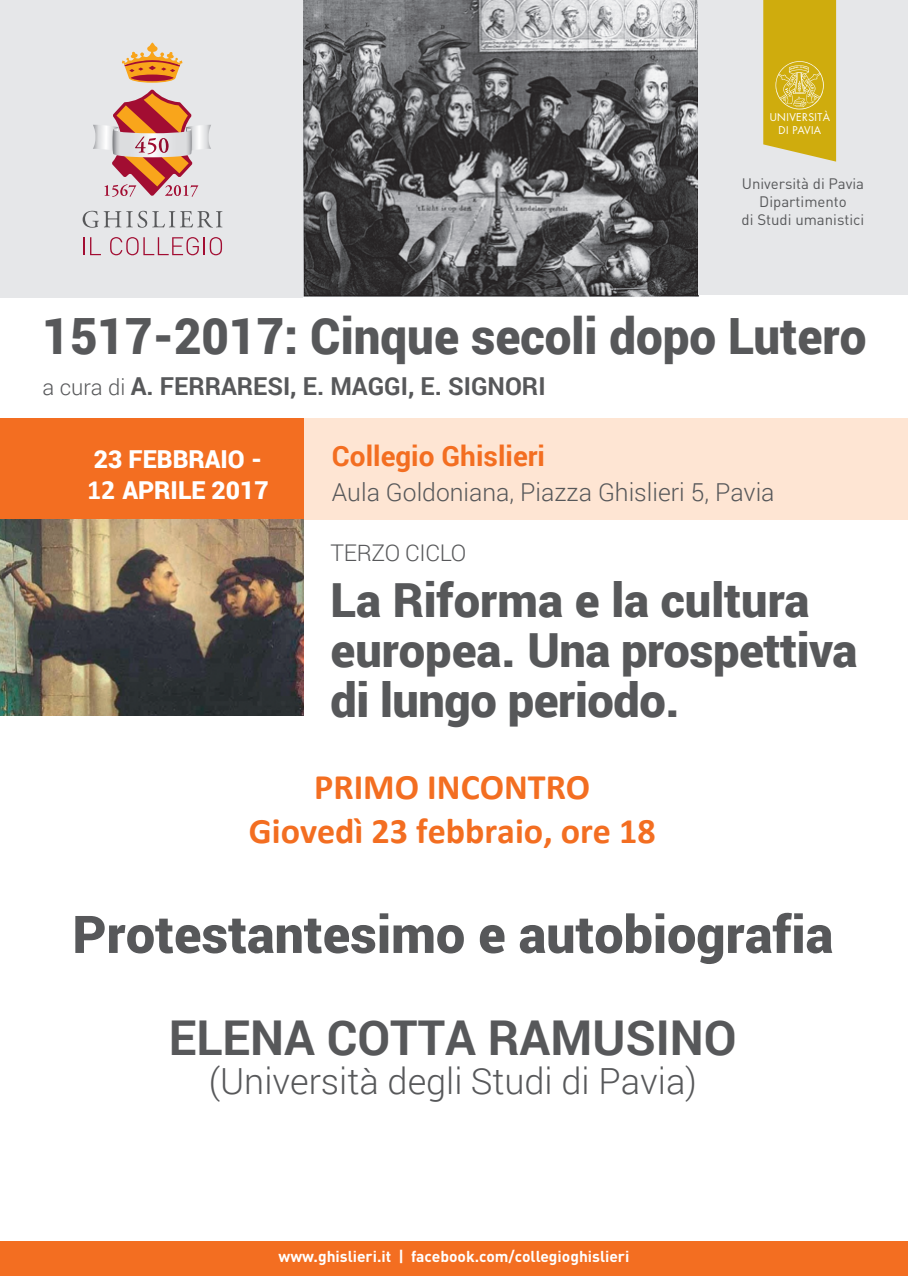
<style>
.page{position:relative;width:908px;height:1276px;background:#fff}
.page>*{position:absolute;margin:0;border:0;box-sizing:border-box;transform-origin:0 0}
.t1{font:900 52px "Roboto";color:#57585a}
.t2{font:900 50px "Roboto";color:#57585a;scale:.95 1}
.t3{font:700 48px "Roboto";color:#57585a}
.t4{font:900 47px/50px "Roboto";letter-spacing:-.01em;color:#57585a}
.t5{font:700 36px/43.2px "Calibri";color:#f36e21;text-align:center}
.t6{font:300 36px "Roboto";color:#57585a}
.t7{font:700 28px "Roboto";color:#f36e21}
.t8{font:300 24.7px "Roboto";color:#57585a}
.t9{font:700 24.7px "Roboto";color:#57585a}
.t10{font:900 24.7px/30.8px "Roboto";color:#fff}
.t11{font:300 23px "Roboto";letter-spacing:-.015em;color:#57585a}
.t12{font:700 15.6px "DIN";color:#fff}
.t13{font:15px/18px "DIN";color:#57585a;text-align:center}
.t14{font:10.4px/12.5px "Futura";letter-spacing:.04em;color:#fff;text-align:center}
.s1{font-weight:300;font-size:22px}
.s2{font-family:"Calibri";font-weight:700;font-size:28px}
</style>
<div class="page">
<div style="left:0;top:0;width:303px;height:298px;background:#e6e7e9"></div>
<div style="left:0;top:1242px;width:907px;height:34px;background:#f36e21"></div>
<div style="left:303px;top:418px;width:604px;height:101px;background:#fee5d3"></div>
<div style="left:0;top:418px;width:303px;height:101px;background:#f36e21"></div>
<img style="left:303px;top:0;width:394px;height:297px">
<img style="left:0;top:519px;width:303px;height:197px">
<div style="left:697px;top:0;width:210px;height:295px;background:#e6e7e9"></div>
<svg style="left:763px;top:0;width:72px;height:162px;background:#d2b324"></svg>
<svg style="left:83px;top:211px;width:139px;height:17px"></svg>
<svg style="left:83px;top:237px;width:1px;height:18px"></svg>
<svg style="left:90px;top:237px;width:11px;height:18px"></svg>
<svg style="left:110px;top:237px;width:112px;height:18px"></svg>
<svg style="left:122px;top:43px;width:60px;height:40px"></svg>
<svg style="left:93px;top:89px;width:118px;height:108px"></svg>
<p class="t14" style="left:769px;top:111px;width:62px">UNIVERSITÀ<br>DI PAVIA</p>
<p class="t13" style="left:741px;top:175px;width:124px">Università di Pavia<br>Dipartimento<br>di Studi umanistici</p>
<p class="t2" style="left:43px;top:301px;width:868px">1517-2017: Cinque secoli dopo Lutero</p>
<p class="t9" style="left:43px;top:369px;width:504px"><span class="s1">a cura di</span> A. FERRARESI, E. MAGGI, E. SIGNORI</p>
<p class="t10" style="left:87px;top:443px;width:183px">23 FEBBRAIO -<br><span class="s2">12</span> APRILE 2017</p>
<p class="t7" style="left:332px;top:436px;width:214px">Collegio Ghislieri</p>
<p class="t8" style="left:332px;top:475px;width:444px">Aula Goldoniana, Piazza Ghislieri 5, Pavia</p>
<p class="t11" style="left:330px;top:537px;width:137px">TERZO CICLO</p>
<p class="t4" style="left:330px;top:573px;width:528px">La Riforma e la cultura europea. Una prospettiva di lungo periodo.</p>
<p class="t5" style="left:249px;top:766px;width:408px">PRIMO INCONTRO<br>Giovedì 23 febbraio, ore 18</p>
<p class="t1" style="left:72px;top:897px;width:761px">Protestantesimo e autobiografia</p>
<p class="t3" style="left:169px;top:1004px;width:569px">ELENA COTTA RAMUSINO</p>
<p class="t6" style="left:209px;top:1056px;width:489px">(Università degli Studi di Pavia)</p>
<p class="t12" style="left:278px;top:1246px;width:352px">www.ghislieri.it | facebook.com/collegioghislieri</p>
</div>
